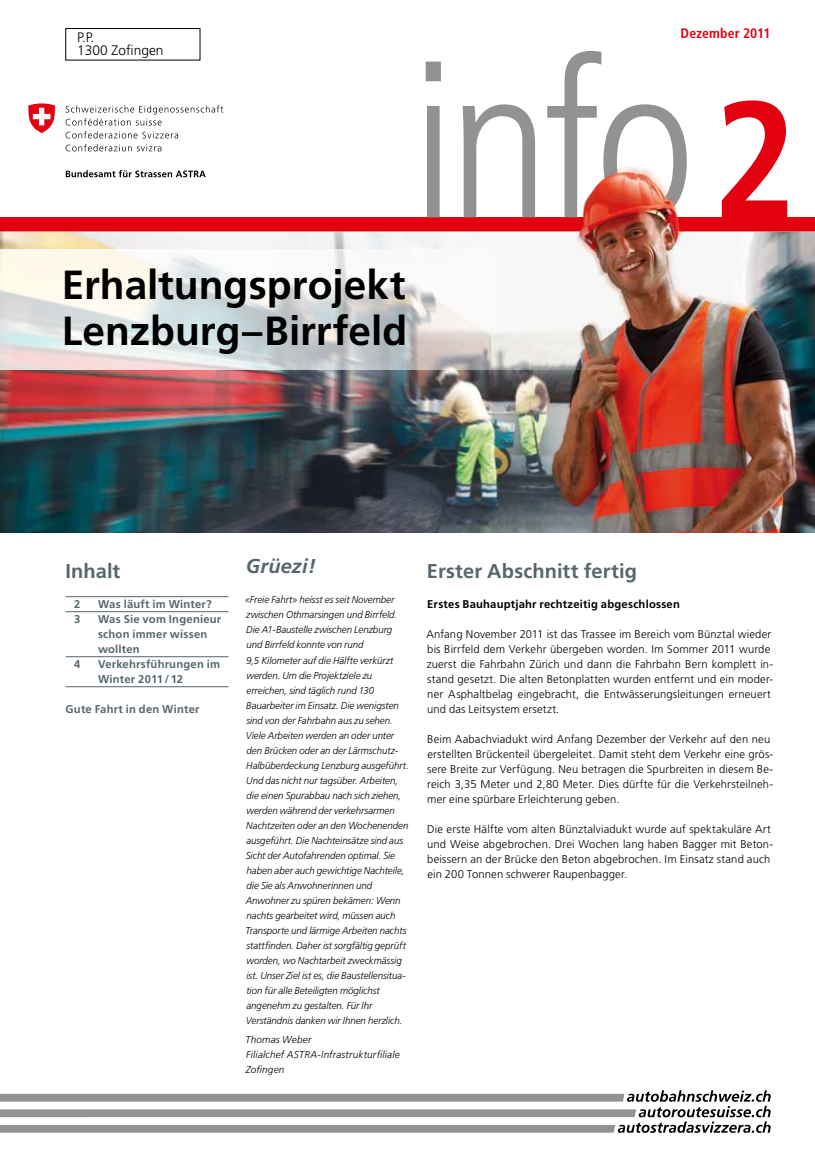
<style>
.page{position:relative;width:815px;height:1170px;background:#fff}
.page>*{position:absolute;margin:0;border:0;box-sizing:border-box;transform-origin:0 0}
.t1{font:300 condensed 218.25px "Frutiger";color:#919292}
.t2{font:700 condensed 165px "Frutiger";color:#e3000f}
.t3{font:700 40.62px/45px "Frutiger";color:#000}
.t4{font:700 20px "Frutiger";letter-spacing:.005em;color:#57666d}
.t5{font:italic 700 20px "Frutiger";letter-spacing:.01em;color:#57666d}
.t6{font:300 13.75px/13.8px "Frutiger";color:#000}
.t7{font:700 condensed 13.75px "Frutiger";letter-spacing:.01em;color:#e3000f}
.t8{font:300 11.25px/15px "Frutiger";letter-spacing:.015em;color:#000}
.t9{font:700 11.25px/15px "Frutiger";letter-spacing:.02em;color:#57666d}
.t10{font:700 11.25px "Frutiger";letter-spacing:.02em;color:#000}
.t11{font:italic 300 10px/15px "Frutiger";letter-spacing:-.005em;color:#000}
.t12{font:italic 300 10px/15px "Frutiger";letter-spacing:.015em;color:#000}
</style>
<div class="page">
<svg style="left:66px;top:105px;width:157px;height:20px"></svg>
<svg style="left:66px;top:131px;width:112px;height:7px"></svg>
<svg style="left:66px;top:144px;width:95px;height:7px"></svg>
<svg style="left:28px;top:103px;width:27px;height:30px"></svg>
<div style="left:66px;top:28px;width:134px;height:32px;border:1px solid #000"></div>
<hr style="left:66px;top:596px;width:163px;height:1px;background:#57666d">
<hr style="left:66px;top:611px;width:163px;height:1px;background:#57666d">
<hr style="left:66px;top:656px;width:163px;height:1px;background:#57666d">
<hr style="left:66px;top:686px;width:163px;height:1px;background:#57666d">
<svg style="left:0;top:1090px;width:771px;height:42px"></svg>
<img style="left:0;top:167px;width:815px;height:365px">
<svg style="left:0;top:250px;width:690px;height:120px"></svg>
<h3 class="t6" style="left:77px;top:30px;width:88px">P.P.<br>1300 Zofingen</h3>
<h3 class="t3" style="left:62px;top:262px;width:347px">Erhaltungsprojekt<br>Lenzburg–Birrfeld</h3>
<h3 class="t7" style="left:681px;top:25px;width:92px">Dezember 2011</h3>
<h1 class="t1" style="left:411px;top:18px;width:286px">info</h1>
<h2 class="t2" style="left:712px;top:62px;width:87px">2</h2>
<h3 class="t4" style="left:66px;top:559px;width:56px">Inhalt</h3>
<p class="t9" style="left:74px;top:596px;width:8px">2</p>
<p class="t9" style="left:98px;top:596px;width:115px">Was läuft im Winter?</p>
<p class="t9" style="left:74px;top:611px;width:8px">3</p>
<p class="t9" style="left:98px;top:611px;width:125px">Was Sie vom Ingenieur schon immer wissen wollten</p>
<p class="t9" style="left:74px;top:656px;width:8px">4</p>
<p class="t9" style="left:98px;top:656px;width:124px">Verkehrsführungen im<br>Winter 2011 / 12</p>
<p class="t9" style="left:66px;top:701px;width:136px">Gute Fahrt in den Winter</p>
<h3 class="t5" style="left:246px;top:554px;width:72px">Grüezi!</h3>
<p class="t11" style="left:245px;top:592px;width:165px">«Freie Fahrt» heisst es seit November zwischen Othmarsingen und Birrfeld.<br>Die A1-Baustelle zwischen Lenzburg und Birrfeld konnte von rund<br>9,5 Kilometer auf die Hälfte verkürzt werden. Um die Projektziele zu erreichen, sind täglich rund 130<br>Bauarbeiter im Einsatz. Die wenigsten sind von der Fahrbahn aus zu sehen.<br>Viele Arbeiten werden an oder unter den Brücken oder an der Lärmschutz-Halbüberdeckung Lenzburg ausgeführt.<br>Und das nicht nur tagsüber. Arbeiten, die einen Spurabbau nach sich ziehen, werden während der verkehrsarmen Nachtzeiten oder an den Wochenenden ausgeführt. Die Nachteinsätze sind aus Sicht der Autofahrenden optimal. Sie haben aber auch gewichtige Nachteile, die Sie als Anwohnerinnen und Anwohner zu spüren bekämen: Wenn nachts gearbeitet wird, müssen auch Transporte und lärmige Arbeiten nachts stattfinden. Daher ist sorgfältig geprüft worden, wo Nachtarbeit zweckmässig ist. Unser Ziel ist es, die Baustellensitua&shy;tion für alle Beteiligten möglichst angenehm zu gestalten. Für Ihr Verständnis danken wir Ihnen herzlich.</p>
<p class="t12" style="left:245px;top:1031px;width:156px">Thomas Weber<br>Filialchef ASTRA-Infrastrukturfiliale<br>Zofingen</p>
<h3 class="t4" style="left:427px;top:559px;width:212px">Erster Abschnitt fertig</h3>
<p class="t10" style="left:427px;top:597px;width:254px">Erstes Bauhauptjahr rechtzeitig abgeschlossen</p>
<p class="t8" style="left:426px;top:626px;width:348px">Anfang November 2011 ist das Trassee im Bereich vom Bünztal wieder bis Birrfeld dem Verkehr übergeben worden. Im Sommer 2011 wurde zuerst die Fahrbahn Zürich und dann die Fahrbahn Bern komplett in&shy;stand gesetzt. Die alten Betonplatten wurden entfernt und ein moder&shy;ner Asphaltbelag eingebracht, die Entwässerungsleitungen erneuert und das Leitsystem ersetzt.</p>
<p class="t8" style="left:427px;top:731px;width:348px">Beim Aabachviadukt wird Anfang Dezember der Verkehr auf den neu erstellten Brückenteil übergeleitet. Damit steht dem Verkehr eine grös&shy;sere Breite zur Verfügung. Neu betragen die Spurbreiten in diesem Be&shy;reich 3,35 meter und 2,80 meter. Dies dürfte für die Verkehrsteilneh&shy;mer eine spürbare Erleichterung geben.</p>
<p class="t8" style="left:427px;top:821px;width:348px">Die erste Hälfte vom alten Bünztalviadukt wurde auf spektakuläre Art und Weise abgebrochen. Drei Wochen lang haben Bagger mit Beton&shy;beissern an der Brücke den Beton abgebrochen. Im Einsatz stand auch ein 200 Tonnen schwerer Raupenbagger.</p>
</div>
